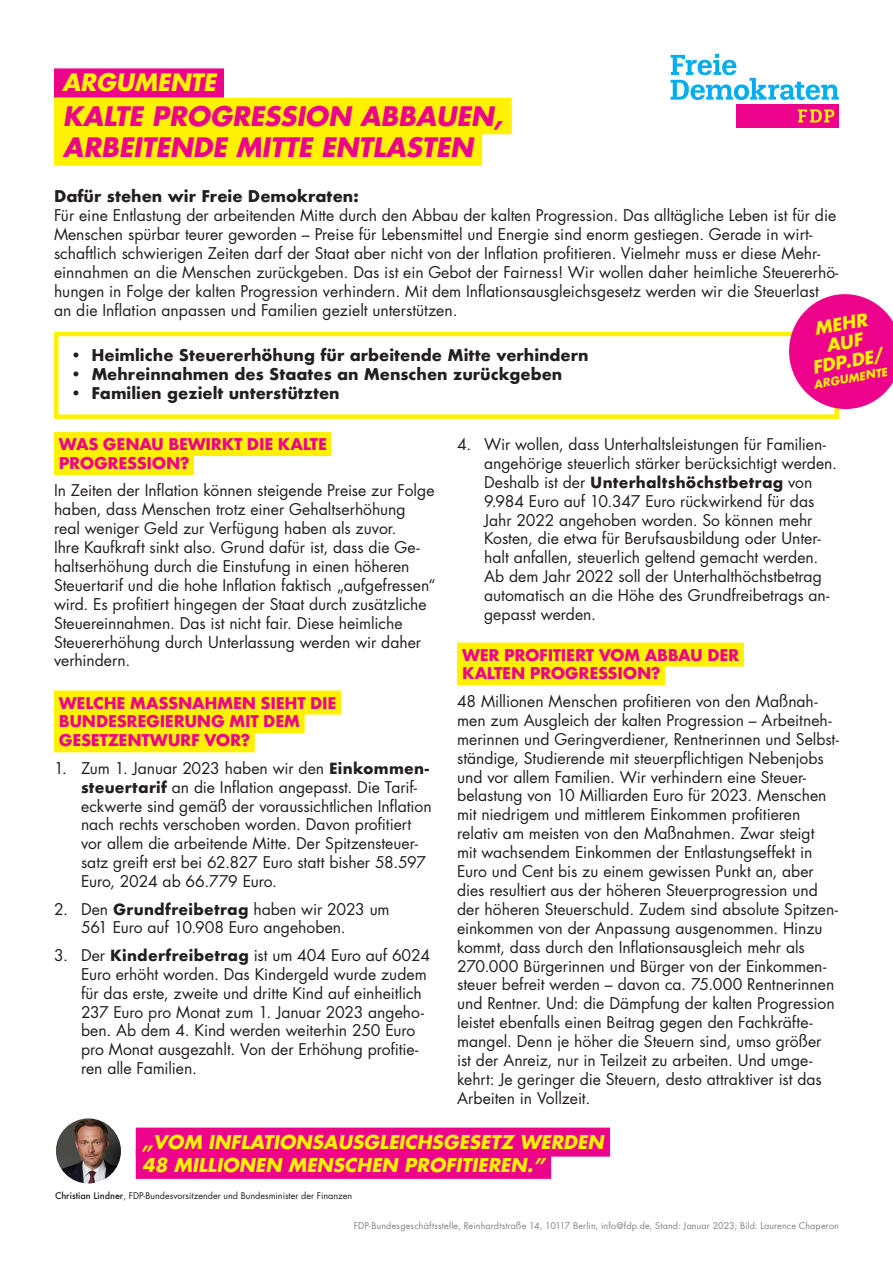
<style>
.page{position:relative;width:893px;height:1263px;background:#fff}
.page>*{position:absolute;margin:0;border:0;box-sizing:border-box;transform-origin:0 0}
.t1{font:italic 700 26.1px/31.3px "Futura Std";color:#ed028c}
.t2{font:italic 700 23.4px "Futura Std";color:#fff101}
.t3{font:italic 700 18.6px/22.2px "Futura Std";color:#fff101}
.t4{font:italic 700 17.55px/19.2px "Futura LT Pro";color:#fff101;text-align:center}
.t5{font:15.75px/18.9px "Futura LT Pro";color:#231f20}
.t6{font:700 15.75px "Futura";color:#231f20}
.t7{font:700 15.75px/18.9px "Futura";letter-spacing:-.02em;color:#ed028c}
.t8{font:700 15px "Futura";letter-spacing:.015em;color:#231f20}
.t9{font:italic 700 11.25px "Futura LT Pro";color:#fff101}
.t10{font:9px "Futura LT Pro";letter-spacing:.02em;color:#808285}
.t11{font:9px "Futura LT Pro";color:#231f20}
.s1{font-family:"Futura";font-weight:700;font-size:15px}
.s2{font-family:"Futura LT Pro";font-weight:400;font-size:15.75px}
.s3{font-family:"Futura";font-weight:500}
</style>
<div class="page">
<div style="left:54px;top:68px;width:170px;height:30px;background:#ed028c"></div>
<div style="left:54px;top:98px;width:458px;height:36px;background:#fff101"></div>
<div style="left:54px;top:129px;width:428px;height:37px;background:#fff101"></div>
<svg style="left:671px;top:54px;width:168px;height:46px"></svg>
<div style="left:736px;top:105px;width:103px;height:23px;background:#ed028c"></div>
<svg style="left:798px;top:109px;width:36px;height:13px"></svg>
<div style="left:54px;top:432px;width:277px;height:24px;background:#fff101"></div>
<div style="left:54px;top:451px;width:140px;height:24px;background:#fff101"></div>
<div style="left:54px;top:690px;width:287px;height:24px;background:#fff101"></div>
<div style="left:54px;top:709px;width:251px;height:24px;background:#fff101"></div>
<div style="left:54px;top:728px;width:201px;height:24px;background:#fff101"></div>
<div style="left:457px;top:643px;width:287px;height:24px;background:#fff101"></div>
<div style="left:457px;top:661px;width:208px;height:24px;background:#fff101"></div>
<div style="left:54px;top:332px;width:785px;height:87px;border:4px solid #fff101"></div>
<div style="left:136px;top:1127px;width:474px;height:29px;background:#ed028c"></div>
<div style="left:136px;top:1150px;width:415px;height:29px;background:#ed028c"></div>
<img style="left:56px;top:1118px;width:65px;height:65px;border-radius:33px">
<svg style="left:784px;top:294px;width:109px;height:120px"></svg>
<h2 class="t2" style="left:62px;top:67px;width:155px">ARGUMENTE</h2>
<h1 class="t1" style="left:63px;top:100px;width:441px">KALTE PROGRESSION ABBAUEN,<br>ARBEITENDE MITTE ENTLASTEN</h1>
<p class="t6" style="left:54px;top:185px;width:306px">Dafür stehen wir Freie Demokraten:</p>
<p class="t5" style="left:54px;top:206px;width:786px">Für eine Entlastung der arbeitenden Mitte durch den Abbau der kalten Progression. Das alltägliche Leben ist für die Menschen spürbar teurer geworden – Preise für Lebensmittel und Energie sind enorm gestiegen. Gerade in wirt&shy;schaftlich schwierigen Zeiten darf der Staat aber nicht von der Inflation profitieren. Vielmehr muss er diese Mehr&shy;einnahmen an die Menschen zurückgeben. Das ist ein Gebot der Fairness! Wir wollen daher heimliche Steuererhö&shy;hungen in Folge der kalten Progression verhindern. Mit dem Inflationsausgleichsgesetz werden wir die Steuerlast an die Inflation anpassen und Familien gezielt unterstützen.</p>
<p class="t4" style="left:804px;top:320px;width:73px;rotate:-10deg">MEHR<br>AUF<br>FDP.DE/</p>
<p class="t6" style="left:70px;top:343px;width:520px">• Heimliche Steuererhöhung für arbeitende Mitte verhindern</p>
<p class="t6" style="left:70px;top:362px;width:494px">• Mehreinnahmen des Staates an Menschen zurückgeben</p>
<p class="t6" style="left:70px;top:381px;width:271px">• Familien gezielt unterstützten</p>
<p class="t9" style="left:812px;top:376px;width:76px;rotate:-10deg">ARGUMENTE</p>
<p class="t7" style="left:59px;top:435px;width:270px">WAS GENAU BEWIRKT DIE KALTE<br>PROGRESSION?</p>
<p class="t5" style="left:54px;top:481px;width:383px">In Zeiten der Inflation können steigende Preise zur Folge haben, dass Menschen trotz einer Gehaltserhöhung<br>real weniger Geld zur Verfügung haben als zuvor.<br>Ihre Kaufkraft sinkt also. Grund dafür ist, dass die Ge&shy;haltserhöhung durch die Einstufung in einen höheren Steuertarif und die hohe Inflation faktisch „aufgefressen“ wird. Es profitiert hingegen der Staat durch zusätzliche Steuereinnahmen. Das ist nicht fair. Diese heimliche Steuererhöhung durch Unterlassung werden wir daher verhindern.</p>
<p class="t7" style="left:59px;top:693px;width:279px">WELCHE MASSNAHMEN SIEHT DIE<br>BUNDESREGIERUNG MIT DEM<br>GESETZENTWURF VOR?</p>
<p class="t5" style="left:81px;top:758px;width:352px;text-indent:-27px">1. Zum 1. Januar 2023 haben wir den <span class="s1">Einkommen&shy;steuertarif</span> an die Inflation angepasst. Die Tarif&shy;eckwerte sind gemäß der voraussichtlichen Inflation nach rechts verschoben worden. Davon profitiert vor allem die arbeitende Mitte. Der Spitzensteuer&shy;satz greift erst bei 62.827 Euro statt bisher 58.597<br>Euro, 2024 ab 66.779 Euro.</p>
<p class="t5" style="left:81px;top:899px;width:310px;text-indent:-27px">2. Den <span class="s1">Grundfreibetrag</span> haben wir 2023 um<br>561 Euro auf 10.908 Euro angehoben.</p>
<p class="t5" style="left:81px;top:945px;width:351px;text-indent:-27px">3. Der <span class="s1">Kinderfreibetrag</span> ist um 404 Euro auf 6024<br>Euro erhöht worden. Das Kindergeld wurde zudem für das erste, zweite und dritte Kind auf einheitlich 237 Euro pro Monat zum 1. Januar 2023 angeho&shy;ben. Ab dem 4. Kind werden weiterhin 250 Euro pro Monat ausgezahlt. Von der Erhöhung profitie&shy;ren alle Familien.</p>
<p class="t5" style="left:484px;top:434px;width:354px;text-indent:-27px">4. Wir wollen, dass Unterhaltsleistungen für Familien&shy;angehörige steuerlich stärker berücksichtigt werden.</p>
<p class="t8" style="left:484px;top:471px;width:330px"><span class="s2">Deshalb ist der</span> Unterhaltshöchstbetrag <span class="s2">von</span></p>
<p class="t5" style="left:484px;top:491px;width:347px">9.984 Euro auf 10.347 Euro rückwirkend für das Jahr 2022 angehoben worden. So können mehr Kosten, die etwa für Berufsausbildung oder Unter&shy;halt anfallen, steuerlich geltend gemacht werden.<br>Ab dem Jahr 2022 soll der Unterhalthöchstbetrag automatisch an die Höhe des Grundfreibetrags an&shy;gepasst werden.</p>
<p class="t7" style="left:462px;top:645px;width:279px">WER PROFITIERT VOM ABBAU DER<br>KALTEN PROGRESSION?</p>
<p class="t5" style="left:457px;top:691px;width:383px">48 Millionen Menschen profitieren von den Maßnah&shy;men zum Ausgleich der kalten Progression – Arbeitneh&shy;merinnen und Geringverdiener, Rentnerinnen und Selbst&shy;ständige, Studierende mit steuerpflichtigen Nebenjobs und vor allem Familien. Wir verhindern eine Steuer&shy;belastung von 10 Milliarden Euro für 2023. Menschen mit niedrigem und mittlerem Einkommen profitieren relativ am meisten von den Maßnahmen. Zwar steigt<br>mit wachsendem Einkommen der Entlastungseffekt in Euro und Cent bis zu einem gewissen Punkt an, aber dies resultiert aus der höheren Steuerprogression und der höheren Steuerschuld. Zudem sind absolute Spitzen&shy;einkommen von der Anpassung ausgenommen. Hinzu kommt, dass durch den Inflationsausgleich mehr als 270.000 Bürgerinnen und Bürger von der Einkommen&shy;steuer befreit werden – davon ca. 75.000 Rentnerinnen und Rentner. Und: die Dämpfung der kalten Progression leistet ebenfalls einen Beitrag gegen den Fachkräfte&shy;mangel. Denn je höher die Steuern sind, umso größer ist der Anreiz, nur in Teilzeit zu arbeiten. Und umge&shy;kehrt: Je geringer die Steuern, desto attraktiver ist das Arbeiten in Vollzeit.</p>
<p class="t3" style="left:142px;top:1131px;width:463px">„VOM INFLATIONSAUSGLEICHSGESETZ WERDEN<br>48 MILLIONEN MENSCHEN PROFITIEREN.”</p>
<p class="t11" style="left:55px;top:1190px;width:299px"><span class="s3">Christian Lindner</span>, FDP-Bundesvorsitzender und Bundesminister der Finanzen</p>
<p class="t10" style="left:354px;top:1219px;width:487px">FDP-Bundesgeschäftsstelle, Reinhardtstraße 14, 10117 Berlin, info@fdp.de, Stand: Januar 2023; Bild: Laurence Chaperon</p>
</div>
